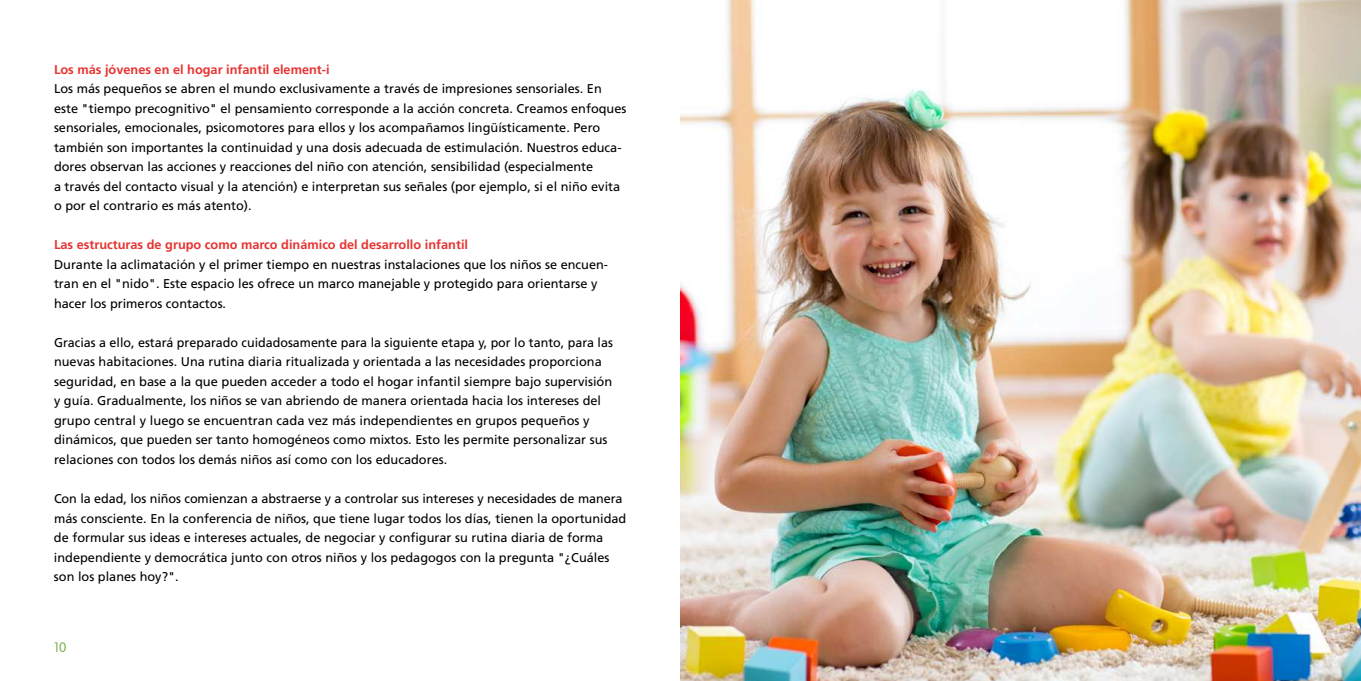
<style>
.page{position:relative;width:1361px;height:681px;background:#fff}
.page>*{position:absolute;margin:0;border:0;box-sizing:border-box;transform-origin:0 0}
.t1{font:100 13.5px "VAG Rounded";color:#69a82f}
.t2{font:12.75px/19.5px "Frutiger CE";color:#000}
.t3{font:700 12.75px "Frutiger";color:#e73331}
</style>
<div class="page">
<img style="left:680px;top:0;width:681px;height:680px">
<p class="t3" style="left:54px;top:64px;width:277px">Los más jóvenes en el hogar infantil element-i</p>
<p class="t2" style="left:54px;top:79px;width:574px">Los más pequeños se abren el mundo exclusivamente a través de impresiones sensoriales. En este "tiempo precognitivo" el pensamiento corresponde a la acción concreta. Creamos enfoques sensoriales, emocionales, psicomotores para ellos y los acompañamos lingüísticamente. Pero también son importantes la continuidad y una dosis adecuada de estimulación. Nuestros educa&shy;dores observan las acciones y reacciones del niño con atención, sensibilidad (especialmente<br>a través del contacto visual y la atención) e interpretan sus señales (por ejemplo, si el niño evita o por el contrario es más atento).</p>
<p class="t3" style="left:54px;top:239px;width:415px">Las estructuras de grupo como marco dinámico del desarrollo infantil</p>
<p class="t2" style="left:54px;top:254px;width:556px">Durante la aclimatación y el primer tiempo en nuestras instalaciones que los niños se encuen&shy;tran en el "nido". Este espacio les ofrece un marco manejable y protegido para orientarse y hacer los primeros contactos.</p>
<p class="t2" style="left:54px;top:333px;width:560px">Gracias a ello, estará preparado cuidadosamente para la siguiente etapa y, por lo tanto, para las nuevas habitaciones. Una rutina diaria ritualizada y orientada a las necesidades proporciona seguridad, en base a la que pueden acceder a todo el hogar infantil siempre bajo supervisión y guía. Gradualmente, los niños se van abriendo de manera orientada hacia los intereses del grupo central y luego se encuentran cada vez más independientes en grupos pequeños y dinámicos, que pueden ser tanto homogéneos como mixtos. Esto les permite personalizar sus relaciones con todos los demás niños así como con los educadores.</p>
<p class="t2" style="left:54px;top:489px;width:574px">Con la edad, los niños comienzan a abstraerse y a controlar sus intereses y necesidades de manera más consciente. En la conferencia de niños, que tiene lugar todos los días, tienen la oportunidad de formular sus ideas e intereses actuales, de negociar y configurar su rutina diaria de forma independiente y democrática junto con otros niños y los pedagogos con la pregunta "¿Cuáles son los planes hoy?".</p>
<p class="t1" style="left:54px;top:641px;width:14px">10</p>
</div>
